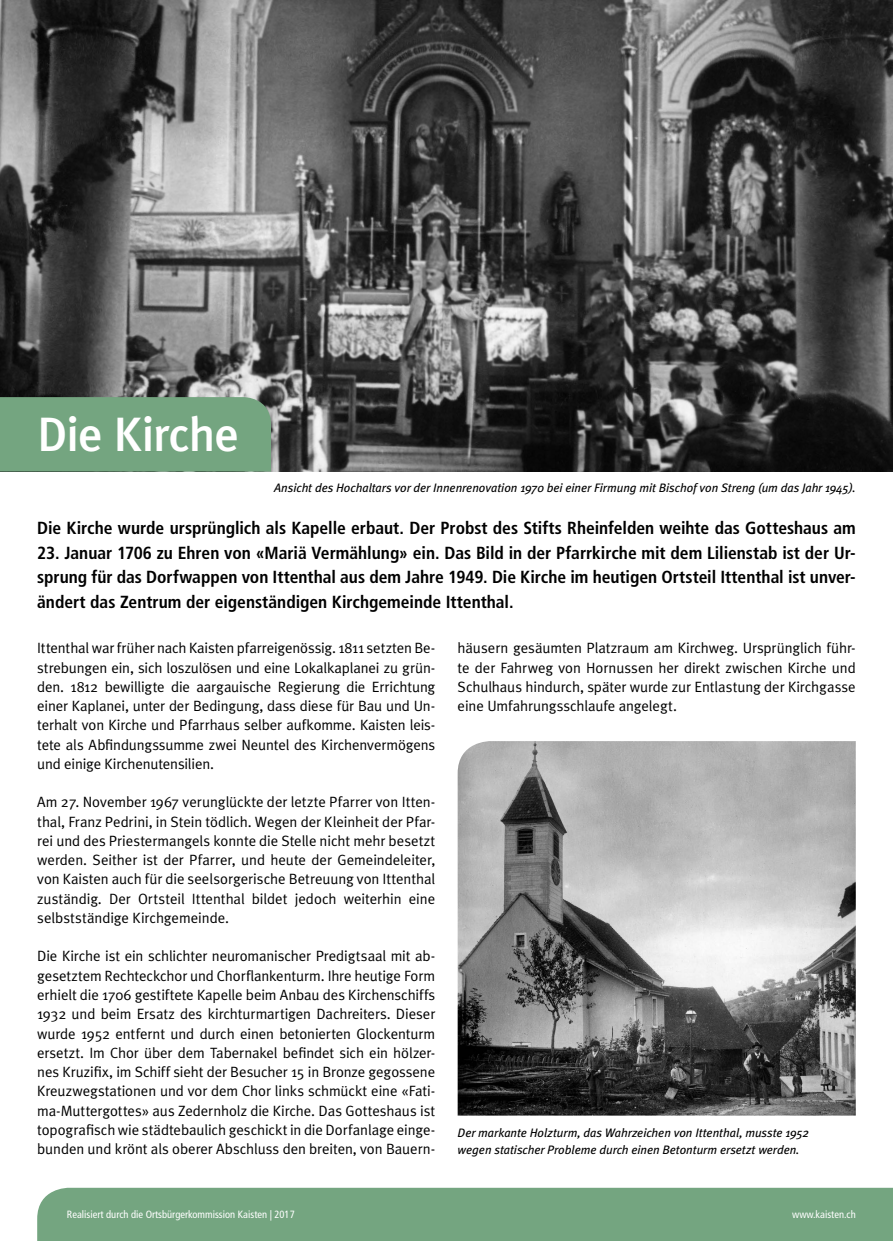
<style>
.page{position:relative;width:893px;height:1241px;background:#fff}
.page>*{position:absolute;margin:0;border:0;box-sizing:border-box;transform-origin:0 0}
.Titel{font:500 48.12px "Meta Plus";letter-spacing:-.02em;color:#fff}
.Lead{font:700 condensed 17.5px/24.5px "Frutiger LT Std";letter-spacing:-.005em;color:#000;text-align:justify}
.Grundtext{font:14.88px/19.2px "Meta Plus Normal";letter-spacing:-.005em;color:#000;text-align:justify}
.Legende_unten{font:italic 12.25px "Meta Plus";letter-spacing:-.005em;color:#000}
.Legende_oben{font:italic 12.25px "Meta Plus";letter-spacing:-.005em;color:#000}
.t1{font:condensed 10.5px "Frutiger LT Std";color:#fff}
</style>
<div class="page">
<img style="left:0;top:0;width:893px;height:471px">
<div style="left:0;top:397px;width:271px;height:74px;background:#74a580"></div>
<div style="left:37px;top:1187px;width:856px;height:53px;background:#74a580"></div>
<img style="left:458px;top:741px;width:398px;height:374px">
<p class="Titel" style="left:37px;top:406px;width:203px">Die Kirche</p>
<p class="Legende_oben" style="left:274px;top:480px;width:583px">Ansicht des Hochaltars vor der Innenrenovation 1970 bei einer Firmung mit Bischof von Streng (um das Jahr 1945).</p>
<p class="Lead" style="left:37px;top:516px;width:820px">Die Kirche wurde ursprünglich als Kapelle erbaut. Der Probst des Stifts Rheinfelden weihte das Gotteshaus am</p>
<p class="Lead" style="left:37px;top:540px;width:820px">23. Januar 1706 zu Ehren von «Mariä Vermählung» ein. Das Bild in der Pfarrkirche mit dem Lilienstab ist der Ur&shy;sprung für das Dorfwappen von Ittenthal aus dem Jahre 1949. Die Kirche im heutigen Ortsteil Ittenthal ist unver&shy;ändert das Zentrum der eigenständigen Kirchgemeinde Ittenthal.</p>
<p class="Grundtext" style="left:37px;top:638px;width:400px">Ittenthal war früher nach Kaisten pfarreigenössig. 1811 setzten Be&shy;strebungen ein, sich loszulösen und eine Lokalkaplanei zu grün&shy;den. 1812 bewilligte die aargauische Regierung die Errichtung einer Kaplanei, unter der Bedingung, dass diese für Bau und Un&shy;terhalt von Kirche und Pfarrhaus selber aufkomme. Kaisten leis&shy;tete als Abfindungssumme zwei Neuntel des Kirchenvermögens und einige Kirchenutensilien.</p>
<p class="Grundtext" style="left:37px;top:792px;width:400px">Am 27. November 1967 verunglückte der letzte Pfarrer von Itten&shy;thal, Franz Pedrini, in Stein tödlich. Wegen der Kleinheit der Pfar&shy;rei und des Priestermangels konnte die Stelle nicht mehr besetzt werden. Seither ist der Pfarrer, und heute der Gemeindeleiter, von Kaisten auch für die seelsorgerische Betreuung von Ittenthal zuständig. Der Ortsteil Ittenthal bildet jedoch weiterhin eine selbstständige Kirchgemeinde.</p>
<p class="Grundtext" style="left:37px;top:946px;width:400px">Die Kirche ist ein schlichter neuromanischer Predigtsaal mit ab&shy;gesetztem Rechteckchor und Chorflankenturm. Ihre heutige Form erhielt die 1706 gestiftete Kapelle beim Anbau des Kirchenschiffs 1932 und beim Ersatz des kirchturmartigen Dachreiters. Dieser wurde 1952 entfernt und durch einen betonierten Glockenturm ersetzt. Im Chor über dem Tabernakel befindet sich ein hölzer&shy;nes Kruzifix, im Schiff sieht der Besucher 15 in Bronze gegossene Kreuzwegstationen und vor dem Chor links schmückt eine «Fati&shy;ma-Muttergottes» aus Zedernholz die Kirche. Das Gotteshaus ist topografisch wie städtebaulich geschickt in die Dorfanlage einge&shy;bunden und krönt als oberer Abschluss den breiten, von Bauern-</p>
<p class="Grundtext" style="left:458px;top:638px;width:400px">häusern gesäumten Platzraum am Kirchweg. Ursprünglich führ&shy;te der Fahrweg von Hornussen her direkt zwischen Kirche und Schulhaus hindurch, später wurde zur Entlastung der Kirchgasse eine Umfahrungsschlaufe angelegt.</p>
<p class="Legende_unten" style="left:458px;top:1125px;width:353px">Der markante Holzturm, das Wahrzeichen von Ittenthal, musste 1952</p>
<p class="Legende_unten" style="left:458px;top:1142px;width:343px">wegen statischer Probleme durch einen Betonturm ersetzt werden.</p>
<p class="t1" style="left:67px;top:1208px;width:229px">Realisiert durch die Ortsbürgerkommission Kaisten | 2017</p>
<p class="t1" style="left:792px;top:1208px;width:65px">www.kaisten.ch</p>
</div>
